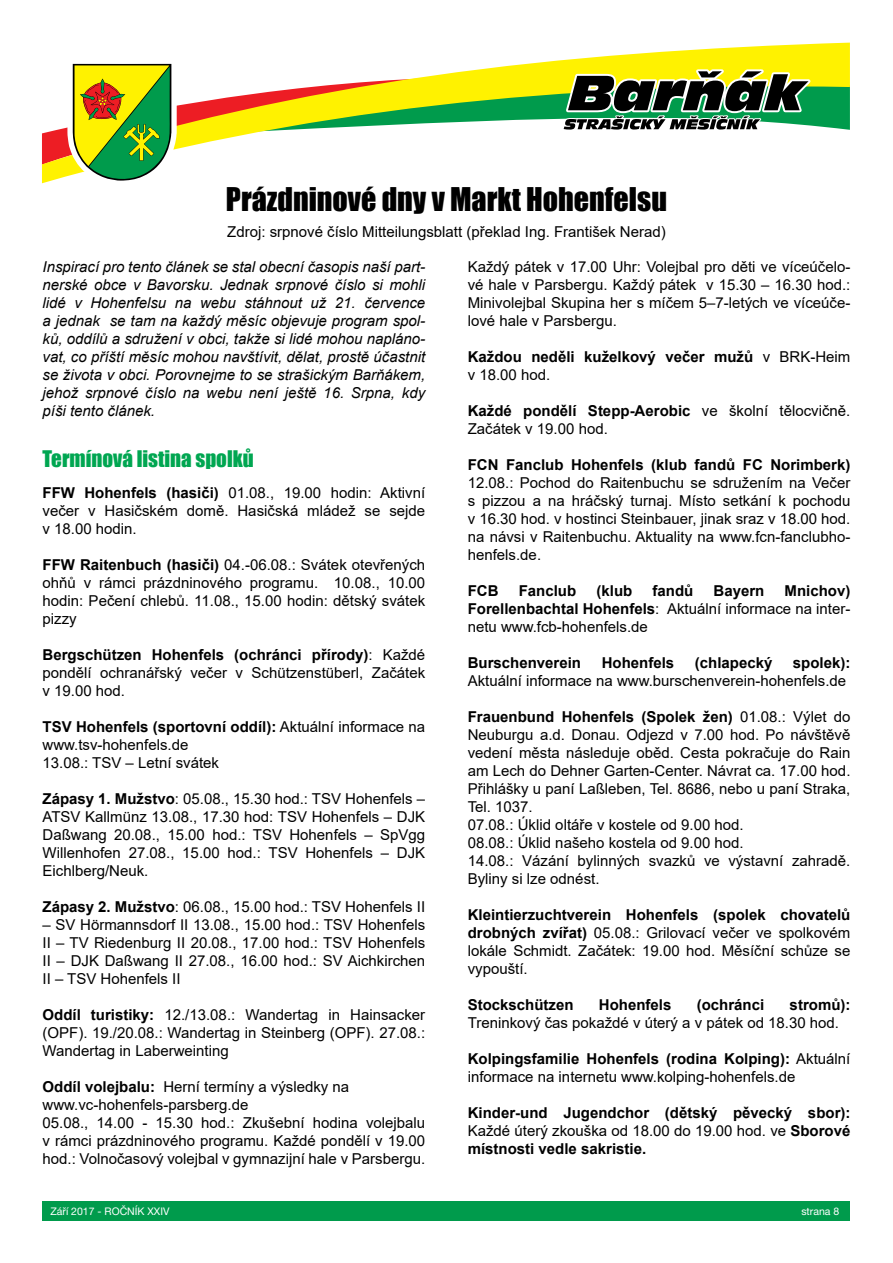
<style>
.page{position:relative;width:893px;height:1263px;background:#fff}
.page>*{position:absolute;margin:0;border:0;box-sizing:border-box;transform-origin:0 0}
.t1{font:30px "Impact";color:#000}
.t2{font:21px "Impact";color:#00a651}
.t3{font:15px/18px "Arial";color:#000;text-align:justify}
.t4{font:italic 15px/18px "Arial";color:#000;text-align:justify}
.t5{font:700 15px/18px "Arial";color:#000}
.t6{font:10.5px "Helvetica Neue LT Pro";color:#fff}
.s1{font-weight:700}
.s2{font-weight:400}
</style>
<div class="page">
<svg style="left:575px;top:43px;width:275px;height:16px;fill:#fff200"></svg>
<div style="left:42px;top:1201px;width:808px;height:19px;background:#009b4c"></div>
<svg style="left:42px;top:59px;width:808px;height:125px"></svg>
<h1 class="t1" style="left:226px;top:176px;width:442px">Prázdninové dny v Markt Hohenfelsu</h1>
<p class="t3" style="left:227px;top:223px;width:440px">Zdroj: srpnové číslo Mitteilungsblatt (překlad Ing. František Nerad)</p>
<p class="t4" style="left:43px;top:258px;width:384px">Inspirací pro tento článek se stal obecní časopis naší part&shy;nerské obce v Bavorsku. Jednak srpnové číslo si mohli lidé v Hohenfelsu na webu stáhnout už 21. července a jednak se tam na každý měsíc objevuje program spol&shy;ků, oddílů a sdružení v obci, takže si lidé mohou napláno&shy;vat, co příští měsíc mohou navštívit, dělat, prostě účastnit se života v obci. Porovnejme to se strašickým Barňákem, jehož srpnové číslo na webu není ještě 16. Srpna, kdy píši tento článek.</p>
<h2 class="t2" style="left:43px;top:442px;width:213px">Termínová listina spolků</h2>
<p class="t3" style="left:43px;top:483px;width:384px"><span class="s1">FFW Hohenfels (hasiči)</span> 01.08., 19.00 hodin: Aktivní večer v Hasičském domě. Hasičská mládež se sejde v 18.00 hodin.</p>
<p class="t3" style="left:43px;top:555px;width:384px"><span class="s1">FFW Raitenbuch (hasiči)</span> 04.-06.08.: Svátek otevřených ohňů v rámci prázdninového programu. 10.08., 10.00 hodin: Pečení chlebů. 11.08., 15.00 hodin: dětský svátek pizzy</p>
<p class="t3" style="left:43px;top:645px;width:384px"><span class="s1">Bergschützen Hohenfels (ochránci přírody)</span>: Každé pondělí ochranářský večer v Schützenstüberl, Začátek v 19.00 hod.</p>
<p class="t3" style="left:43px;top:717px;width:384px;text-align:left"><span class="s1">TSV Hohenfels (sportovní oddíl):</span> Aktuální informace na www.tsv-hohenfels.de<br>13.08.: TSV – Letní svátek</p>
<p class="t3" style="left:43px;top:789px;width:384px"><span class="s1">Zápasy 1. Mužstvo</span>: 05.08., 15.30 hod.: TSV Hohenfels – ATSV Kallmünz 13.08., 17.30 hod: TSV Hohenfels – DJK Daßwang 20.08., 15.00 hod.: TSV Hohenfels – SpVgg Willenhofen 27.08., 15.00 hod.: TSV Hohenfels – DJK Eichlberg/Neuk.</p>
<p class="t3" style="left:43px;top:897px;width:384px"><span class="s1">Zápasy 2. Mužstvo</span>: 06.08., 15.00 hod.: TSV Hohenfels II</p>
<p class="t3" style="left:43px;top:915px;width:384px">– SV Hörmannsdorf II 13.08., 15.00 hod.: TSV Hohenfels II – TV Riedenburg II 20.08., 17.00 hod.: TSV Hohenfels II – DJK Daßwang II 27.08., 16.00 hod.: SV Aichkirchen II – TSV Hohenfels II</p>
<p class="t3" style="left:43px;top:1005px;width:384px"><span class="s1">Oddíl turistiky:</span> 12./13.08.: Wandertag in Hainsacker (OPF). 19./20.08.: Wandertag in Steinberg (OPF). 27.08.:<br>Wandertag in Laberweinting</p>
<p class="t3" style="left:43px;top:1077px;width:384px;text-align:left"><span class="s1">Oddíl volejbalu:</span> Herní termíny a výsledky na www.vc-hohenfels-parsberg.de<br>05.08., 14.00 - 15.30 hod.: Zkušební hodina volejbalu v rámci prázdninového programu. Každé pondělí v 19.00 hod.: Volnočasový volejbal v gymnazijní hale v Parsbergu.</p>
<p class="t3" style="left:468px;top:258px;width:384px">Každý pátek v 17.00 Uhr: Volejbal pro děti ve víceúčelo&shy;vé hale v Parsbergu. Každý pátek v 15.30 – 16.30 hod.:<br>Minivolejbal Skupina her s míčem 5–7-letých ve víceúče&shy;lové hale v Parsbergu.</p>
<p class="t5" style="left:468px;top:348px;width:384px">Každou neděli kuželkový večer mužů <span class="s2">v BRK-Heim v 18.00 hod.</span></p>
<p class="t3" style="left:468px;top:402px;width:384px"><span class="s1">Každé pondělí Stepp-Aerobic</span> ve školní tělocvičně.<br>Začátek v 19.00 hod.</p>
<p class="t5" style="left:468px;top:456px;width:384px">FCN Fanclub Hohenfels (klub fandů FC Norimberk)</p>
<p class="t3" style="left:468px;top:474px;width:384px">12.08.: Pochod do Raitenbuchu se sdružením na Večer s pizzou a na hráčský turnaj. Místo setkání k pochodu v 16.30 hod. v hostinci Steinbauer, jinak sraz v 18.00 hod. na návsi v Raitenbuchu. Aktuality na www.fcn-fanclubho&shy;henfels.de.</p>
<p class="t5" style="left:468px;top:582px;width:32px">FCB</p>
<p class="t5" style="left:519px;top:582px;width:59px">Fanclub</p>
<p class="t5" style="left:596px;top:582px;width:37px">(klub</p>
<p class="t5" style="left:652px;top:582px;width:42px">fandů</p>
<p class="t5" style="left:714px;top:582px;width:52px">Bayern</p>
<p class="t3" style="left:468px;top:582px;width:384px;text-indent:317px"><span class="s1">Mnichov)<br>Forellenbachtal Hohenfels</span>: Aktuální informace na inter&shy;netu www.fcb-hohenfels.de</p>
<p class="t5" style="left:468px;top:654px;width:115px">Burschenverein</p>
<p class="t5" style="left:602px;top:654px;width:74px">Hohenfels</p>
<p class="t5" style="left:695px;top:654px;width:79px">(chlapecký</p>
<p class="t5" style="left:793px;top:654px;width:59px">spolek):</p>
<p class="t3" style="left:468px;top:672px;width:380px">Aktuální informace na www.burschenverein-hohenfels.de</p>
<p class="t3" style="left:468px;top:708px;width:384px;text-align:left"><span class="s1">Frauenbund Hohenfels (Spolek žen)</span> 01.08.: Výlet do Neuburgu a.d. Donau. Odjezd v 7.00 hod. Po návštěvě vedení města následuje oběd. Cesta pokračuje do Rain am Lech do Dehner Garten-Center. Návrat ca. 17.00 hod.<br>Přihlášky u paní Laßleben, Tel. 8686, nebo u paní Straka, Tel. 1037.<br>07.08.: Úklid oltáře v kostele od 9.00 hod.<br>08.08.: Úklid našeho kostela od 9.00 hod.<br>14.08.: Vázání bylinných svazků ve výstavní zahradě.<br>Byliny si lze odnést.</p>
<p class="t3" style="left:468px;top:906px;width:384px"><span class="s1">Kleintierzuchtverein Hohenfels (spolek chovatelů drobných zvířat)</span> 05.08.: Grilovací večer ve spolkovém lokále Schmidt. Začátek: 19.00 hod. Měsíční schůze se vypouští.</p>
<p class="t5" style="left:468px;top:996px;width:107px">Stockschützen</p>
<p class="t5" style="left:599px;top:996px;width:74px">Hohenfels</p>
<p class="t5" style="left:697px;top:996px;width:69px">(ochránci</p>
<p class="t5" style="left:790px;top:996px;width:62px">stromů):</p>
<p class="t3" style="left:468px;top:1014px;width:373px">Treninkový čas pokaždé v úterý a v pátek od 18.30 hod.</p>
<p class="t3" style="left:468px;top:1050px;width:384px"><span class="s1">Kolpingsfamilie Hohenfels (rodina Kolping):</span> Aktuální informace na internetu www.kolping-hohenfels.de</p>
<p class="t5" style="left:468px;top:1104px;width:384px;text-align:justify">Kinder-und Jugendchor (dětský pěvecký sbor):<br><span class="s2">Každé úterý zkouška od 18.00 do 19.00 hod. ve</span> Sborové místnosti vedle sakristie.</p>
<p class="t6" style="left:50px;top:1204px;width:121px">Září 2017 - ROČNÍK XXIV</p>
<p class="t6" style="left:801px;top:1204px;width:39px">strana 8</p>
</div>
